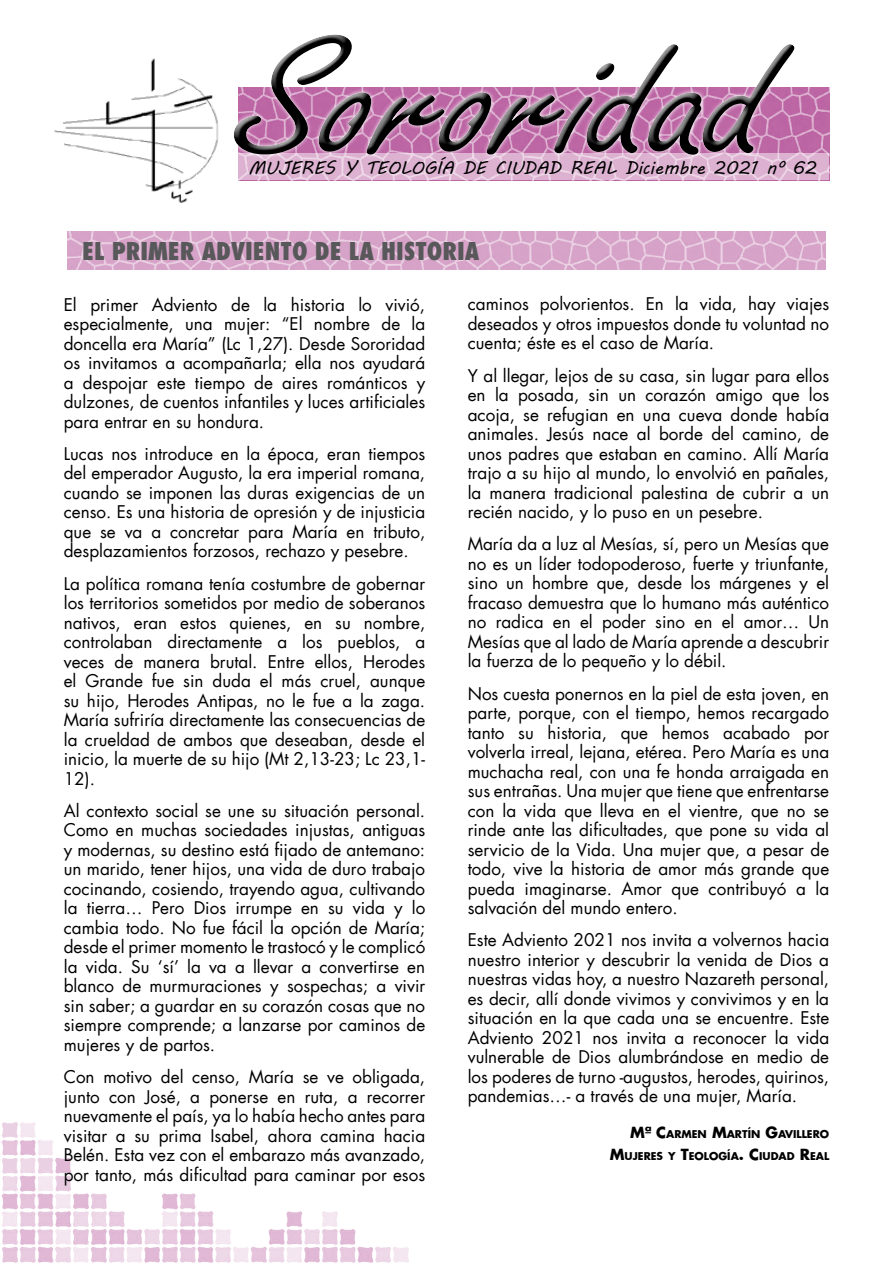
<style>
.page{position:relative;width:893px;height:1263px;background:#fff}
.page>*{position:absolute;margin:0;border:0;box-sizing:border-box;transform-origin:0 0}
.t1{font:800 condensed 24px "Futura";color:#58585a}
.t2{font:18px "MV Boli";color:#000}
.t3{font:17.1px/19.5px "Futura LT";color:#000;text-align:justify}
.t4{font:700 10.5px/21.8px "Futura";color:#000;text-align:right}
.s1{font-size:15px}
</style>
<div class="page">
<img style="left:67px;top:232px;width:759px;height:37px">
<img style="left:54px;top:58px;width:165px;height:145px">
<img style="left:0;top:1122px;width:408px;height:141px">
<img style="left:799px;top:87px;width:30px;height:66px">
<svg style="left:239px;top:153px;width:590px;height:27px;background:#dfb7d4"></svg>
<svg style="left:238px;top:87px;width:561px;height:72px;background:#ddb2d1"></svg>
<div style="left:233px;top:36px;width:562px;height:120px;background:#000;opacity:.75"></div>
<p class="t2" style="left:248px;top:156px;width:570px">MUJERES Y TEOLOGÍA DE CIUDAD REAL DICIEMBRE 2021 Nº 62</p>
<h1 class="t1" style="left:82px;top:236px;width:399px">EL PRIMER ADVIENTO DE LA HISTORIA</h1>
<p class="t3" style="left:64px;top:295px;width:363px">El primer Adviento de la historia lo vivió, especialmente, una mujer: “El nombre de la doncella era María” (Lc 1,27). Desde Sororidad os invitamos a acompañarla; ella nos ayudará a despojar este tiempo de aires románticos y dulzones, de cuentos infantiles y luces artificiales para entrar en su hondura.</p>
<p class="t3" style="left:64px;top:444px;width:363px">Lucas nos introduce en la época, eran tiempos del emperador Augusto, la era imperial romana, cuando se imponen las duras exigencias de un censo. Es una historia de opresión y de injusticia que se va a concretar para María en tributo, desplazamientos forzosos, rechazo y pesebre.</p>
<p class="t3" style="left:64px;top:574px;width:363px">La política romana tenía costumbre de gobernar los territorios sometidos por medio de soberanos nativos, eran estos quienes, en su nombre, controlaban directamente a los pueblos, a veces de manera brutal. Entre ellos, Herodes el Grande fue sin duda el más cruel, aunque su hijo, Herodes Antipas, no le fue a la zaga.<br>María sufriría directamente las consecuencias de la crueldad de ambos que deseaban, desde el inicio, la muerte de su hijo (Mt 2,13-23; Lc 23,1- 12).</p>
<p class="t3" style="left:64px;top:801px;width:363px">Al contexto social se une su situación personal.<br>Como en muchas sociedades injustas, antiguas y modernas, su destino está fijado de antemano: un marido, tener hijos, una vida de duro trabajo cocinando, cosiendo, trayendo agua, cultivando la tierra… Pero Dios irrumpe en su vida y lo cambia todo. No fue fácil la opción de María; desde el primer momento le trastocó y le complicó la vida. Su ‘sí’ la va a llevar a convertirse en blanco de murmuraciones y sospechas; a vivir sin saber; a guardar en su corazón cosas que no siempre comprende; a lanzarse por caminos de mujeres y de partos.</p>
<p class="t3" style="left:64px;top:1067px;width:363px">Con motivo del censo, María se ve obligada, junto con José, a ponerse en ruta, a recorrer nuevamente el país, ya lo había hecho antes para visitar a su prima Isabel, ahora camina hacia Belén. Esta vez con el embarazo más avanzado, por tanto, más dificultad para caminar por esos</p>
<p class="t3" style="left:468px;top:295px;width:363px">caminos polvorientos. En la vida, hay viajes deseados y otros impuestos donde tu voluntad no cuenta; éste es el caso de María.</p>
<p class="t3" style="left:468px;top:366px;width:363px">Y al llegar, lejos de su casa, sin lugar para ellos en la posada, sin un corazón amigo que los acoja, se refugian en una cueva donde había animales. Jesús nace al borde del camino, de unos padres que estaban en camino. Allí María trajo a su hijo al mundo, lo envolvió en pañales, la manera tradicional palestina de cubrir a un recién nacido, y lo puso en un pesebre.</p>
<p class="t3" style="left:468px;top:535px;width:363px">María da a luz al Mesías, sí, pero un Mesías que no es un líder todopoderoso, fuerte y triunfante, sino un hombre que, desde los márgenes y el fracaso demuestra que lo humano más auténtico no radica en el poder sino en el amor… Un Mesías que al lado de María aprende a descubrir la fuerza de lo pequeño y lo débil.</p>
<p class="t3" style="left:468px;top:684px;width:363px">Nos cuesta ponernos en la piel de esta joven, en parte, porque, con el tiempo, hemos recargado tanto su historia, que hemos acabado por volverla irreal, lejana, etérea. Pero María es una muchacha real, con una fe honda arraigada en sus entrañas. Una mujer que tiene que enfrentarse con la vida que lleva en el vientre, que no se rinde ante las dificultades, que pone su vida al servicio de la Vida. Una mujer que, a pesar de todo, vive la historia de amor más grande que pueda imaginarse. Amor que contribuyó a la salvación del mundo entero.</p>
<p class="t3" style="left:468px;top:930px;width:363px">Este Adviento 2021 nos invita a volvernos hacia nuestro interior y descubrir la venida de Dios a nuestras vidas hoy, a nuestro Nazareth personal, es decir, allí donde vivimos y convivimos y en la situación en la que cada una se encuentre. Este Adviento 2021 nos invita a reconocer la vida vulnerable de Dios alumbrándose en medio de los poderes de turno -augustos, herodes, quirinos, pandemias…- a través de una mujer, María.</p>
<p class="t4" style="left:610px;top:1123px;width:221px"><span class="s1">Mª C</span>ARMEN <span class="s1">M</span>ARTÍN <span class="s1">G</span>AVILLERO<br><span class="s1">M</span>UJERES Y <span class="s1">T</span>EOLOGÍA<span class="s1">. C</span>IUDAD <span class="s1">R</span>EAL</p>
</div>
